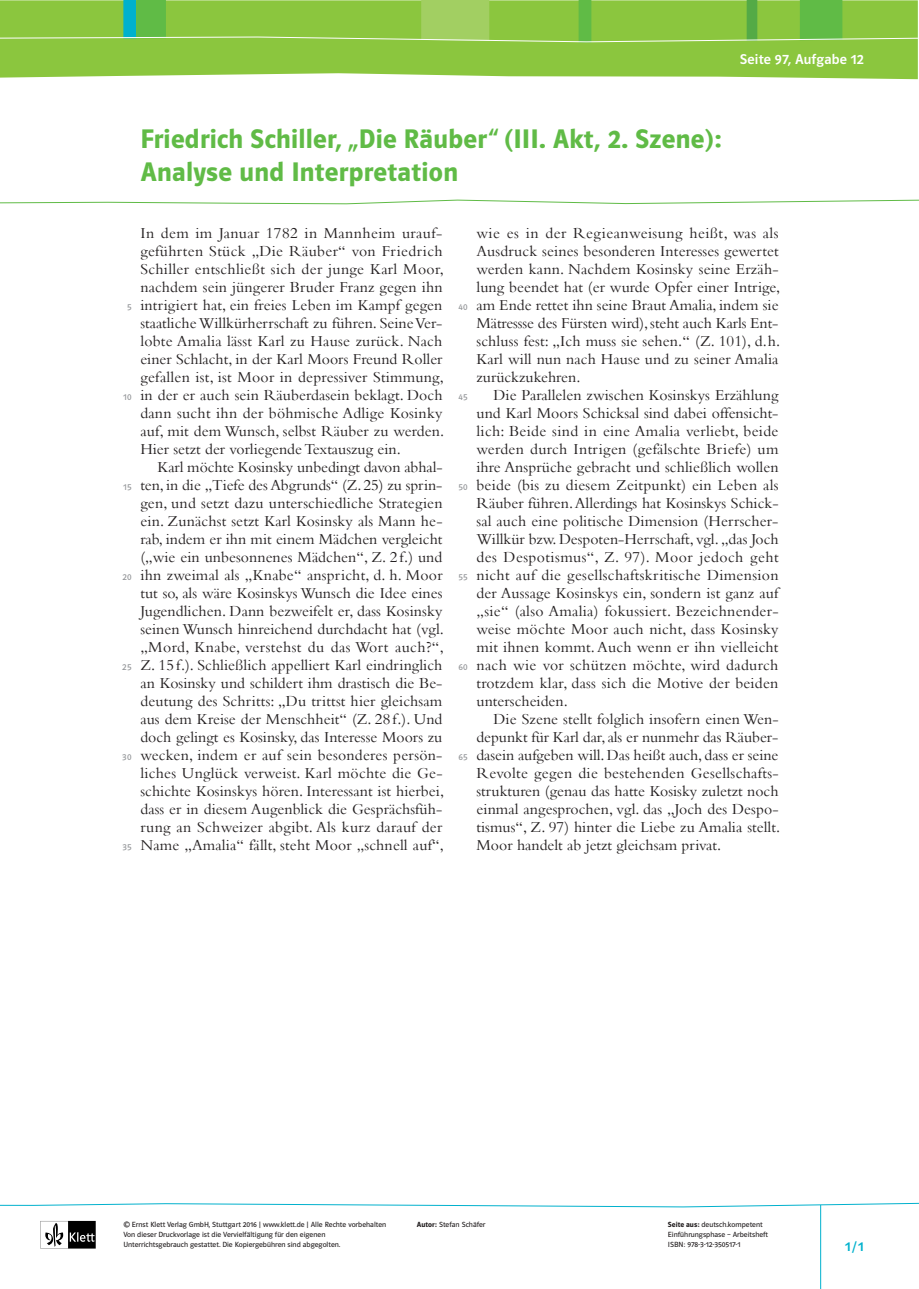
<style>
.page{position:relative;width:919px;height:1289px;background:#fff}
.page>*{position:absolute;margin:0;border:0;box-sizing:border-box;transform-origin:0 0}
.t1{font:27px/33px "Polo ST11 K Hfett";letter-spacing:.01em;color:#60bb46}
.t2{font:15.75px/18px "Bembo";letter-spacing:.005em;color:#231f20;text-align:justify}
.t3{font:14.25px "Polo ST11 K Krftg";letter-spacing:.015em;color:#fff}
.t4{font:13.5px "Polo ST11 K Krftg";color:#00b1cd}
.t5{font:9px "Polo ST11 K Buch";letter-spacing:.04em;color:#939598}
.t6{font:7.5px/10.1px "Polo ST11 K Buch";color:#231f20}
.s1{font-family:"Polo ST11 K Hfett"}
</style>
<div class="page">
<svg style="left:0;top:43px;width:917px;height:36px;background:#94ca4d"></svg>
<svg style="left:0;top:0;width:918px;height:43px;background:#89c649"></svg>
<svg style="left:40px;top:1220px;width:56px;height:28px"></svg>
<svg style="left:0;top:199px;width:918px;height:5px"></svg>
<svg style="left:0;top:1202px;width:918px;height:5px"></svg>
<hr style="left:820px;top:1204px;width:1px;height:84px;background:#00b1cd">
<p class="t3" style="left:739px;top:52px;width:125px">Seite 97, Aufgabe 12</p>
<h1 class="t1" style="left:140px;top:122px;width:582px">Friedrich Schiller, „Die Räuber“ (III. Akt, 2. Szene):<br>Analyse und Interpretation</h1>
<p class="t2" style="left:140px;top:223px;width:305px">In dem im Januar 1782 in Mannheim urauf&shy;geführten Stück „Die Räuber“ von Friedrich Schiller entschließt sich der junge Karl Moor, nachdem sein jüngerer Bruder Franz gegen ihn intrigiert hat, ein freies Leben im Kampf gegen staatliche Willkürherrschaft zu führen. Seine Ver&shy;lobte Amalia lässt Karl zu Hause zurück. Nach einer Schlacht, in der Karl Moors Freund Roller gefallen ist, ist Moor in depressiver Stimmung, in der er auch sein Räuberdasein beklagt. Doch dann sucht ihn der böhmische Adlige Kosinky auf, mit dem Wunsch, selbst Räuber zu werden.<br>Hier setzt der vorliegende Textauszug ein.</p>
<p class="t2" style="left:140px;top:457px;width:305px;text-indent:17px">Karl möchte Kosinsky unbedingt davon abhal&shy;ten, in die „Tiefe des Abgrunds“ (Z. 25) zu sprin&shy;gen, und setzt dazu unterschiedliche Strategien ein. Zunächst setzt Karl Kosinsky als Mann he&shy;rab, indem er ihn mit einem Mädchen vergleicht („wie ein unbesonnenes Mädchen“, Z. 2 f.) und ihn zweimal als „Knabe“ anspricht, d. h. Moor tut so, als wäre Kosinskys Wunsch die Idee eines Jugendlichen. Dann bezweifelt er, dass Kosinsky seinen Wunsch hinreichend durchdacht hat (vgl. „Mord, Knabe, verstehst du das Wort auch?“, Z. 15 f.). Schließlich appelliert Karl eindringlich an Kosinsky und schildert ihm drastisch die Be&shy;deutung des Schritts: „Du trittst hier gleichsam aus dem Kreise der Menschheit“ (Z. 28 f.). Und doch gelingt es Kosinsky, das Interesse Moors zu wecken, indem er auf sein besonderes persön&shy;liches Unglück verweist. Karl möchte die Ge&shy;schichte Kosinskys hören. Interessant ist hierbei, dass er in diesem Augenblick die Gesprächsfüh&shy;rung an Schweizer abgibt. Als kurz darauf der Name „Amalia“ fällt, steht Moor „schnell auf“,</p>
<p class="t5" style="left:127px;top:302px;width:6px">5</p>
<p class="t5" style="left:123px;top:392px;width:10px">10</p>
<p class="t5" style="left:123px;top:482px;width:10px">15</p>
<p class="t5" style="left:122px;top:572px;width:11px">20</p>
<p class="t5" style="left:122px;top:662px;width:11px">25</p>
<p class="t5" style="left:122px;top:752px;width:11px">30</p>
<p class="t5" style="left:122px;top:842px;width:11px">35</p>
<p class="t5" style="left:458px;top:302px;width:11px">40</p>
<p class="t5" style="left:458px;top:392px;width:10px">45</p>
<p class="t5" style="left:458px;top:482px;width:11px">50</p>
<p class="t5" style="left:458px;top:572px;width:11px">55</p>
<p class="t5" style="left:458px;top:662px;width:11px">60</p>
<p class="t5" style="left:458px;top:752px;width:11px">65</p>
<p class="t2" style="left:476px;top:223px;width:305px">wie es in der Regieanweisung heißt, was als Ausdruck seines besonderen Interesses gewertet werden kann. Nachdem Kosinsky seine Erzäh&shy;lung beendet hat (er wurde Opfer einer Intrige, am Ende rettet ihn seine Braut Amalia, indem sie Mätressse des Fürsten wird), steht auch Karls Ent&shy;schluss fest: „Ich muss sie sehen.“ (Z. 101), d.h.<br>Karl will nun nach Hause und zu seiner Amalia zurückzukehren.</p>
<p class="t2" style="left:476px;top:385px;width:304px;text-indent:17px">Die Parallelen zwischen Kosinskys Erzählung und Karl Moors Schicksal sind dabei offensicht&shy;lich: Beide sind in eine Amalia verliebt, beide werden durch Intrigen (gefälschte Briefe) um ihre Ansprüche gebracht und schließlich wollen beide (bis zu diesem Zeitpunkt) ein Leben als Räuber führen. Allerdings hat Kosinskys Schick&shy;sal auch eine politische Dimension (Herrscher-Willkür bzw. Despoten-Herrschaft, vgl. „das Joch des Despotismus“, Z. 97). Moor jedoch geht nicht auf die gesellschaftskritische Dimension der Aussage Kosinskys ein, sondern ist ganz auf „sie“ (also Amalia) fokussiert. Bezeichnender&shy;weise möchte Moor auch nicht, dass Kosinsky mit ihnen kommt. Auch wenn er ihn vielleicht nach wie vor schützen möchte, wird dadurch trotzdem klar, dass sich die Motive der beiden unterscheiden.</p>
<p class="t2" style="left:476px;top:710px;width:305px;text-indent:17px">Die Szene stellt folglich insofern einen Wen&shy;depunkt für Karl dar, als er nunmehr das Räuber&shy;dasein aufgeben will. Das heißt auch, dass er seine Revolte gegen die bestehenden Gesellschafts&shy;strukturen (genau das hatte Kosisky zuletzt noch einmal angesprochen, vgl. das „Joch des Despo&shy;tismus“, Z. 97) hinter die Liebe zu Amalia stellt.<br>Moor handelt ab jetzt gleichsam privat.</p>
<p class="t6" style="left:123px;top:1219px;width:264px">© Ernst Klett Verlag GmbH, Stuttgart 2016 | www.klett.de | Alle Rechte vorbehalten<br>Von dieser Druckvorlage ist die Vervielfältigung für den eigenen<br>Unterrichtsgebrauch gestattet. Die Kopiergebühren sind abgegolten.</p>
<p class="t6" style="left:417px;top:1219px;width:70px"><span class="s1">Autor:</span> Stefan Schäfer</p>
<p class="t6" style="left:668px;top:1219px;width:102px"><span class="s1">Seite aus:</span> deutsch.kompetent<br>Einführungsphase – Arbeitsheft<br>ISBN: 978-3-12-350517-1</p>
<p class="t4" style="left:845px;top:1238px;width:20px">1/1</p>
</div>
